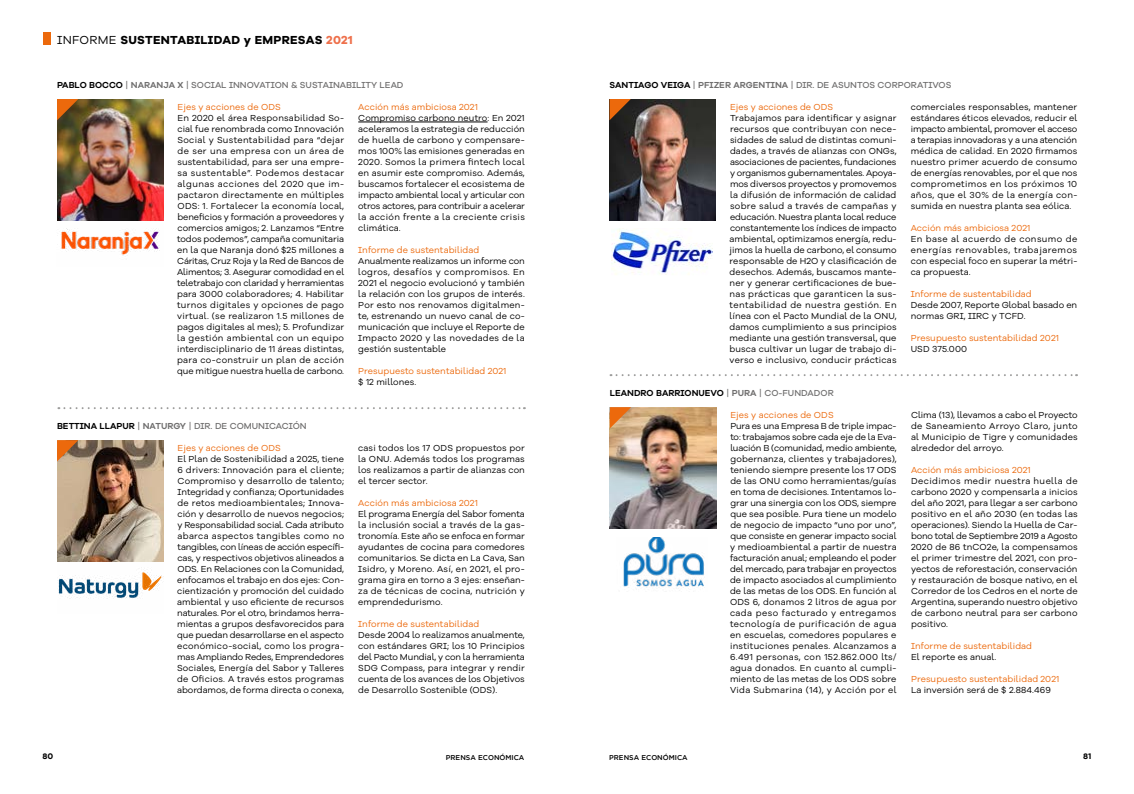
<style>
.page{position:relative;width:1134px;height:794px;background:#fff}
.page>*{position:absolute;margin:0;border:0;box-sizing:border-box;transform-origin:0 0}
.t1{font:700 12px "Galano Grotesque Alt";letter-spacing:.025em;color:#000}
.t2{font:9px/11px "Galano Grotesque Alt";letter-spacing:.01em;color:#000;text-align:justify}
.t3{font:9px "Galano Grotesque Alt";letter-spacing:.01em;color:#ec690c}
.t4{font:500 9px "Galano Grotesque Alt";color:#706f6f}
.t5{font:600 9px "Galano Grotesque Alt";color:#000}
.t6{font:700 8px "Gotham";color:#000}
.t7{font:500 7px "Gotham";color:#000}
.s1{font-weight:400}
.s2{color:#ee704b}
.s3{font-weight:600;color:#000}
.s4{font-family:"Gotham Narrow"}
.s5{font-weight:600}
.s6{font-family:"Gotham Narrow";font-weight:500;color:#706f6f}
.s7{color:#706f6f}
.s8{font-weight:500;color:#706f6f}
</style>
<div class="page">
<img style="left:57px;top:440px;width:107px;height:159px">
<img style="left:611px;top:228px;width:101px;height:47px">
<svg style="left:57px;top:440px;width:21px;height:21px"></svg>
<img style="left:609px;top:99px;width:107px;height:121px">
<svg style="left:609px;top:99px;width:22px;height:21px"></svg>
<svg style="left:58px;top:407px;width:467px;height:2px"></svg>
<img style="left:623px;top:538px;width:81px;height:50px">
<img style="left:610px;top:407px;width:106px;height:121px">
<svg style="left:610px;top:407px;width:21px;height:21px"></svg>
<svg style="left:610px;top:374px;width:467px;height:2px"></svg>
<div style="left:43px;top:32px;width:8px;height:12px;background:#ec690c"></div>
<img style="left:57px;top:220px;width:106px;height:36px">
<img style="left:57px;top:99px;width:106px;height:121px">
<svg style="left:57px;top:99px;width:21px;height:21px"></svg>
<hr style="left:358px;top:122px;width:129px;height:1px;background:#000">
<h1 class="t1" style="left:57px;top:32px;width:297px"><span class="s1">INFORME</span> SUSTENTABILIDAD y EMPRESAS <span class="s2">2021</span></h1>
<p class="t4" style="left:57px;top:79px;width:348px"><span class="s3">PABLO BOCCO</span> <span class="s4">|</span> <span class="s5">NARANJA X</span> <span class="s4">|</span> SOCIAL INNOVATION &amp; SUSTAINABILITY LEAD</p>
<p class="t3" style="left:358px;top:101px;width:121px">Acción más ambiciosa 2021</p>
<p class="t2" style="left:358px;top:112px;width:168px">Compromiso carbono neutro: En 2021 aceleramos la estrategia de reducción de huella de carbono y compensare&shy;mos 100% las emisiones generadas en 2020. Somos la primera fintech local en asumir este compromiso. Además, buscamos fortalecer el ecosistema de impacto ambiental local y articular con otros actores, para contribuir a acelerar la acción frente a la creciente crisis climática.</p>
<p class="t3" style="left:358px;top:244px;width:123px">Informe de sustentabilidad</p>
<p class="t2" style="left:358px;top:255px;width:168px">Anualmente realizamos un informe con logros, desafíos y compromisos. En 2021 el negocio evolucionó y también la relación con los grupos de interés.<br>Por esto nos renovamos digitalmen&shy;te, estrenando un nuevo canal de co&shy;municación que incluye el Reporte de Impacto 2020 y las novedades de la gestión sustentable</p>
<p class="t3" style="left:358px;top:365px;width:150px">Presupuesto sustentabilidad 2021</p>
<p class="t2" style="left:358px;top:376px;width:60px">$ 12 millones.</p>
<p class="t3" style="left:178px;top:101px;width:105px">Ejes y acciones de ODS</p>
<p class="t2" style="left:177px;top:112px;width:168px">En 2020 el área Responsabilidad So&shy;cial fue renombrada como Innovación Social y Sustentabilidad para “dejar de ser una empresa con un área de sustentabilidad, para ser una empre&shy;sa sustentable”. Podemos destacar algunas acciones del 2020 que im&shy;pactaron directamente en múltiples ODS: 1. Fortalecer la economía local, beneficios y formación a proveedores y comercios amigos; 2. Lanzamos “Entre todos podemos”, campaña comunitaria en la que Naranja donó $25 millones a Cáritas, Cruz Roja y la Red de Bancos de Alimentos; 3. Asegurar comodidad en el teletrabajo con claridad y herramientas para 3000 colaboradores; 4. Habilitar turnos digitales y opciones de pago virtual. (se realizaron 1.5 millones de pagos digitales al mes); 5. Profundizar la gestión ambiental con un equipo interdisciplinario de 11 áreas distintas, para co-construir un plan de acción que mitigue nuestra huella de carbono.</p>
<p class="t4" style="left:57px;top:420px;width:251px"><span class="s3">BETTINA LLAPUR</span> <span class="s4">|</span> <span class="s5">NATURGY</span> <span class="s4">|</span> DIR. DE COMUNICACIÓN</p>
<p class="t3" style="left:178px;top:442px;width:105px">Ejes y acciones de ODS</p>
<p class="t2" style="left:177px;top:453px;width:168px">El Plan de Sostenibilidad a 2025, tiene 6 drivers: Innovación para el cliente; Compromiso y desarrollo de talento; Integridad y confianza; Oportunidades de retos medioambientales; Innova&shy;ción y desarrollo de nuevos negocios; y Responsabilidad social. Cada atributo abarca aspectos tangibles como no tangibles, con líneas de acción específi&shy;cas, y respectivos objetivos alineados a ODS. En Relaciones con la Comunidad, enfocamos el trabajo en dos ejes: Con&shy;cientización y promoción del cuidado ambiental y uso eficiente de recursos naturales. Por el otro, brindamos herra&shy;mientas a grupos desfavorecidos para que puedan desarrollarse en el aspecto económico-social, como los progra&shy;mas Ampliando Redes, Emprendedores Sociales, Energía del Sabor y Talleres de Oficios. A través estos programas abordamos, de forma directa o conexa,</p>
<p class="t2" style="left:358px;top:442px;width:168px">casi todos los 17 ODS propuestos por la ONU. Además todos los programas los realizamos a partir de alianzas con el tercer sector.</p>
<p class="t3" style="left:358px;top:497px;width:121px">Acción más ambiciosa 2021</p>
<p class="t2" style="left:358px;top:508px;width:168px">El programa Energía del Sabor fomenta la inclusión social a través de la gas&shy;tronomía. Este año se enfoca en formar ayudantes de cocina para comedores comunitarios. Se dicta en La Cava, San Isidro, y Moreno. Así, en 2021, el pro&shy;grama gira en torno a 3 ejes: enseñan&shy;za de técnicas de cocina, nutrición y emprendedurismo.</p>
<p class="t3" style="left:358px;top:618px;width:123px">Informe de sustentabilidad</p>
<p class="t2" style="left:358px;top:629px;width:168px">Desde 2004 lo realizamos anualmente, con estándares GRI; los 10 Principios del Pacto Mundial, y con la herramienta SDG Compass, para integrar y rendir cuenta de los avances de los Objetivos de Desarrollo Sostenible (ODS).</p>
<p class="t4" style="left:609px;top:79px;width:343px"><span class="s3">SANTIAGO VEIGA</span> <span class="s4">|</span> <span class="s5">PFIZER ARGENTINA</span> <span class="s4">|</span> DIR. DE ASUNTOS CORPORATIVOS</p>
<p class="t3" style="left:730px;top:101px;width:105px">Ejes y acciones de ODS</p>
<p class="t2" style="left:730px;top:112px;width:168px">Trabajamos para identificar y asignar recursos que contribuyan con nece&shy;sidades de salud de distintas comuni&shy;dades, a través de alianzas con ONGs, asociaciones de pacientes, fundaciones y organismos gubernamentales. Apoya&shy;mos diversos proyectos y promovemos la difusión de información de calidad sobre salud a través de campañas y educación. Nuestra planta local reduce constantemente los índices de impacto ambiental, optimizamos energía, redu&shy;jimos la huella de carbono, el consumo responsable de H2O y clasificación de desechos. Además, buscamos mante&shy;ner y generar certificaciones de bue&shy;nas prácticas que garanticen la sus&shy;tentabilidad de nuestra gestión. En línea con el Pacto Mundial de la ONU, damos cumplimiento a sus principios mediante una gestión transversal, que busca cultivar un lugar de trabajo di&shy;verso e inclusivo, conducir prácticas</p>
<p class="t5" style="left:610px;top:387px;width:225px">LEANDRO BARRIONUEVO <span class="s6">|</span> <span class="s7">PURA</span> <span class="s6">|</span> <span class="s8">CO-FUNDADOR</span></p>
<p class="t3" style="left:730px;top:409px;width:105px">Ejes y acciones de ODS</p>
<p class="t2" style="left:730px;top:420px;width:168px">Pura es una Empresa B de triple impac&shy;to: trabajamos sobre cada eje de la Eva&shy;luación B (comunidad, medio ambiente, gobernanza, clientes y trabajadores), teniendo siempre presente los 17 ODS de las ONU como herramientas/guías en toma de decisiones. Intentamos lo&shy;grar una sinergia con los ODS, siempre que sea posible. Pura tiene un modelo de negocio de impacto “uno por uno”, que consiste en generar impacto social y medioambiental a partir de nuestra facturación anual; empleando el poder del mercado, para trabajar en proyectos de impacto asociados al cumplimiento de las metas de los ODS. En función al ODS 6, donamos 2 litros de agua por cada peso facturado y entregamos tecnología de purificación de agua en escuelas, comedores populares e instituciones penales. Alcanzamos a 6.491 personas, con 152.862.000 lts/ agua donados. En cuanto al cumpli&shy;miento de las metas de los ODS sobre Vida Submarina (14), y Acción por el</p>
<p class="t2" style="left:911px;top:101px;width:168px">comerciales responsables, mantener estándares éticos elevados, reducir el impacto ambiental, promover el acceso a terapias innovadoras y a una atención médica de calidad. En 2020 firmamos nuestro primer acuerdo de consumo de energías renovables, por el que nos comprometimos en los próximos 10 años, que el 30% de la energía con&shy;sumida en nuestra planta sea eólica.</p>
<p class="t3" style="left:911px;top:222px;width:121px">Acción más ambiciosa 2021</p>
<p class="t2" style="left:911px;top:233px;width:168px">En base al acuerdo de consumo de energías renovables, trabajaremos con especial foco en superar la métri&shy;ca propuesta.</p>
<p class="t3" style="left:911px;top:288px;width:123px">Informe de sustentabilidad</p>
<p class="t2" style="left:911px;top:299px;width:168px">Desde 2007, Reporte Global basado en normas GRI, IIRC y TCFD.</p>
<p class="t3" style="left:911px;top:332px;width:150px">Presupuesto sustentabilidad 2021</p>
<p class="t2" style="left:911px;top:343px;width:58px">USD 375.000</p>
<p class="t2" style="left:911px;top:409px;width:168px">Clima (13), llevamos a cabo el Proyecto de Saneamiento Arroyo Claro, junto al Municipio de Tigre y comunidades alrededor del arroyo.</p>
<p class="t3" style="left:911px;top:464px;width:121px">Acción más ambiciosa 2021</p>
<p class="t2" style="left:911px;top:475px;width:168px">Decidimos medir nuestra huella de carbono 2020 y compensarla a inicios del año 2021, para llegar a ser carbono positivo en el año 2030 (en todas las operaciones). Siendo la Huella de Car&shy;bono total de Septiembre 2019 a Agosto 2020 de 86 tnCO2e, la compensamos el primer trimestre del 2021, con pro&shy;yectos de reforestación, conservación y restauración de bosque nativo, en el Corredor de los Cedros en el norte de Argentina, superando nuestro objetivo de carbono neutral para ser carbono positivo.</p>
<p class="t3" style="left:911px;top:640px;width:123px">Informe de sustentabilidad</p>
<p class="t2" style="left:911px;top:651px;width:87px">El reporte es anual.</p>
<p class="t3" style="left:911px;top:673px;width:150px">Presupuesto sustentabilidad 2021</p>
<p class="t2" style="left:911px;top:684px;width:141px">La inversión será de $ 2.884.469</p>
<p class="t6" style="left:43px;top:751px;width:12px">80</p>
<p class="t7" style="left:446px;top:753px;width:80px">PRENSA ECONÓMICA</p>
<p class="t7" style="left:609px;top:753px;width:80px">PRENSA ECONÓMICA</p>
<p class="t6" style="left:1083px;top:751px;width:10px">81</p>
</div>
